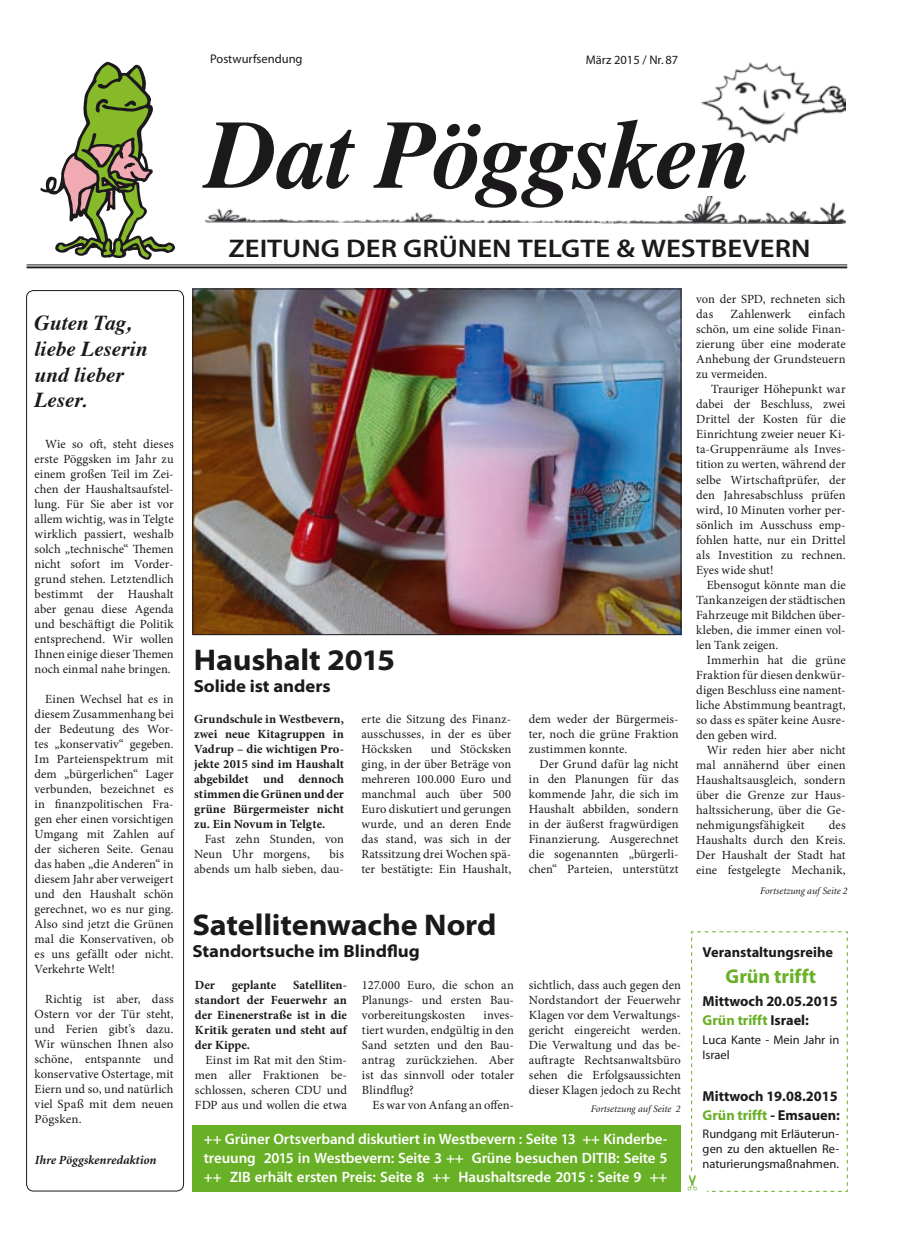
<style>
.page{position:relative;width:904px;height:1241px;background:#fff}
.page>*{position:absolute;margin:0;border:0;box-sizing:border-box;transform-origin:0 0}
.t1{font:italic 700 97.5px "Times";letter-spacing:-.025em;color:#1b191c}
.t2{font:700 semi-expanded 30px "Myriad Pro";letter-spacing:-.005em;color:#1b191c}
.t3{font:600 25.62px "Myriad Pro";color:#1b191c;scale:1.12 1}
.t4{font:italic 700 21.25px/25.5px "Times";color:#1b191c}
.t5{font:700 20px "Myriad";color:#68b025}
.t6{font:700 semi-expanded 17.5px "Myriad Pro";letter-spacing:-.005em;color:#1b191c}
.t7{font:600 15px/18.8px "Myriad Pro";letter-spacing:-.005em;color:#fff;text-align:justify}
.t8{font:700 14.38px/18.8px "Myriad";color:#1b191c}
.t9{font:12.5px/15px "Minion Pro";color:#1b191c;text-align:justify}
.t10{font:700 12.5px/15px "Minion Pro";color:#1b191c;text-align:justify}
.t11{font:12.5px/15px "Myriad";color:#1b191c}
.t12{font:italic 700 12.5px "Minion";color:#1b191c}
.t13{font:italic 10px "Minion";color:#1b191c}
.s1{color:#68b025}
</style>
<div class="page">
<hr style="left:27px;top:264px;width:820px;height:1px;background:#1b191c">
<hr style="left:27px;top:266px;width:820px;height:2px;background:#1b191c">
<img style="left:701px;top:62px;width:144px;height:80px">
<img style="left:205px;top:197px;width:640px;height:27px">
<div style="left:26px;top:290px;width:158px;height:901px;border:1px solid #1b191c;border-radius:7px"></div>
<div style="left:193px;top:1124px;width:488px;height:67px;background:#68b025"></div>
<svg style="left:40px;top:62px;width:135px;height:198px"></svg>
<img style="left:195px;top:291px;width:484px;height:341px">
<svg style="left:691px;top:931px;width:157px;height:260px"></svg>
<p class="t11" style="left:210px;top:52px;width:94px">Postwurfsendung</p>
<p class="t11" style="left:586px;top:53px;width:94px">März 2015 / Nr. 87</p>
<h3 class="t4" style="left:35px;top:309px;width:114px">Guten Tag, liebe Leserin und lieber<br>Leser.</h3>
<p class="t9" style="left:35px;top:436px;width:141px;text-indent:11px">Wie so oft, steht dieses erste Pöggsken im Jahr zu einem großen Teil im Zei&shy;chen der Haushaltsaufstel&shy;lung. Für Sie aber ist vor allem wichtig, was in Telgte wirklich passiert, weshalb solch „technische“ Themen nicht sofort im Vorder&shy;grund stehen. Letztendlich bestimmt der Haushalt aber genau diese Agenda und beschäftigt die Politik entsprechend. Wir wollen Ihnen einige dieser Themen noch einmal nahe bringen.</p>
<p class="t9" style="left:35px;top:691px;width:141px;text-indent:11px">Einen Wechsel hat es in diesem Zusammenhang bei der Bedeutung des Wor&shy;tes „konservativ“ gegeben.<br>Im Parteienspektrum mit dem „bürgerlichen“ Lager verbunden, bezeichnet es in finanzpolitischen Fra&shy;gen eher einen vorsichtigen Umgang mit Zahlen auf der sicheren Seite. Genau das haben „die Anderen“ in diesem Jahr aber verweigert und den Haushalt schön gerechnet, wo es nur ging.<br>Also sind jetzt die Grünen mal die Konservativen, ob es uns gefällt oder nicht.<br>Verkehrte Welt!</p>
<p class="t9" style="left:35px;top:991px;width:141px;text-indent:11px">Richtig ist aber, dass Ostern vor der Tür steht, und Ferien gibt’s dazu.<br>Wir wünschen Ihnen also schöne, entspannte und konservative Ostertage, mit Eiern und so, und natürlich viel Spaß mit dem neuen Pögsken.</p>
<p class="t12" style="left:35px;top:1153px;width:123px">Ihre Pöggskenredaktion</p>
<h1 class="t1" style="left:206px;top:63px;width:545px">Dat Pöggsken</h1>
<h3 class="t3" style="left:229px;top:232px;width:521px">ZEITUNG DER GRÜNEN TELGTE &amp; WESTBEVERN</h3>
<h2 class="t2" style="left:194px;top:642px;width:203px">Haushalt 2015</h2>
<h3 class="t6" style="left:194px;top:676px;width:138px">Solide ist anders</h3>
<p class="t10" style="left:194px;top:711px;width:151px">Grundschule in Westbevern, zwei neue Kitagruppen in Vadrup – die wichtigen Pro&shy;jekte 2015 sind im Haushalt abgebildet und dennoch stimmen die Grünen und der grüne Bürgermeister nicht zu. Ein Novum in Telgte.</p>
<p class="t9" style="left:194px;top:831px;width:151px;text-indent:11px">Fast zehn Stunden, von<br>Neun Uhr morgens,</p>
<p class="t9" style="left:194px;top:846px;width:151px;text-align:right">bis<br>abends um halb sieben, dau-</p>
<p class="t9" style="left:361px;top:711px;width:151px">erte die Sitzung des Finanz&shy;ausschusses, in der es über Höcksken</p>
<p class="t9" style="left:361px;top:741px;width:151px;text-indent:69px">und Stöcksken ging, in der über Beträge von mehreren 100.000 Euro und manchmal auch über 500<br>Euro diskutiert und gerungen wurde, und an deren Ende das stand, was sich in der Ratssitzung drei Wochen spä&shy;ter bestätigte: Ein Haushalt,</p>
<h2 class="t2" style="left:192px;top:907px;width:306px">Satellitenwache Nord</h2>
<h3 class="t6" style="left:192px;top:941px;width:229px">Standortsuche im Blindflug</h3>
<p class="t10" style="left:195px;top:976px;width:153px;text-indent:98px">Satelliten&shy;standort der Feuerwehr an der Einenerstraße ist in die Kritik geraten und steht auf der Kippe.</p>
<p class="t9" style="left:195px;top:1052px;width:153px;text-indent:11px">Einst im Rat mit den Stim&shy;men aller Fraktionen be&shy;schlossen, scheren CDU und FDP aus und wollen die etwa</p>
<p class="t10" style="left:195px;top:976px;width:22px">Der</p>
<p class="t10" style="left:232px;top:976px;width:46px">geplante</p>
<p class="t9" style="left:362px;top:977px;width:153px">127.000 Euro, die schon an Planungs- und ersten Bau&shy;vorbereitungskosten</p>
<p class="t9" style="left:362px;top:1007px;width:153px;text-indent:121px">inves&shy;tiert wurden, endgültig in den Sand setzten und den Bau&shy;antrag zurückziehen. Aber ist das sinnvoll oder totaler Blindflug?</p>
<p class="t9" style="left:372px;top:1097px;width:143px">Es war von Anfang an offen-</p>
<p class="t9" style="left:529px;top:711px;width:151px">dem weder der Bürgermeis&shy;ter, noch die grüne Fraktion zustimmen konnte.</p>
<p class="t9" style="left:529px;top:756px;width:151px;text-indent:11px">Der Grund dafür lag nicht in den Planungen für das kommende Jahr, die sich im Haushalt abbilden, sondern in der äußerst fragwürdigen Finanzierung. Ausgerechnet die sogenannten „bürgerli&shy;chen“ Parteien, unterstützt</p>
<p class="t9" style="left:529px;top:977px;width:153px">sichtlich, dass auch gegen den Nordstandort der Feuerwehr Klagen vor dem Verwaltungs&shy;gericht eingereicht werden.<br>Die Verwaltung und das be&shy;auftragte Rechtsanwaltsbüro sehen die Erfolgsaussichten dieser Klagen jedoch zu Recht</p>
<p class="t13" style="left:590px;top:1103px;width:91px">Fortsetzung auf Seite 2</p>
<p class="t7" style="left:204px;top:1129px;width:465px">++ Grüner Ortsverband diskutiert in Westbevern : Seite 13 ++ Kinderbe&shy;treuung 2015 in Westbevern: Seite 3 ++ Grüne besuchen DITIB: Seite 5 ++ ZIB erhält ersten Preis: Seite 8 ++ Haushaltsrede 2015 : Seite 9 ++</p>
<p class="t9" style="left:696px;top:292px;width:151px">von der SPD, rechneten sich das</p>
<p class="t9" style="left:696px;top:307px;width:151px;text-indent:112px">einfach schön, um eine solide Finan&shy;zierung über eine moderate Anhebung der Grundsteuern zu vermeiden.</p>
<p class="t9" style="left:696px;top:382px;width:151px;text-indent:15px">Trauriger Höhepunkt war dabei der Beschluss, zwei Drittel der Kosten für die Einrichtung zweier neuer Ki&shy;ta-Gruppenräume als Inves&shy;tition zu werten, während der selbe Wirtschaftprüfer, der den Jahresabschluss prüfen wird, 10 Minuten vorher per&shy;sönlich im Ausschuss emp&shy;fohlen hatte, nur ein Drittel als Investition zu rechnen.<br>Eyes wide shut!</p>
<p class="t9" style="left:696px;top:577px;width:151px;text-indent:11px">Ebensogut könnte man die Tankanzeigen der städtischen Fahrzeuge mit Bildchen über&shy;kleben, die immer einen vol&shy;len Tank zeigen.</p>
<p class="t9" style="left:696px;top:652px;width:151px;text-indent:11px">Immerhin hat die grüne Fraktion für diesen denkwür&shy;digen Beschluss eine nament&shy;liche Abstimmung beantragt, so dass es später keine Ausre&shy;den geben wird.</p>
<p class="t9" style="left:696px;top:742px;width:151px;text-indent:11px">Wir reden hier aber nicht mal annähernd über einen Haushaltsausgleich, sondern über die Grenze zur Haus&shy;haltssicherung, über die Ge&shy;nehmigungsfähigkeit</p>
<p class="t9" style="left:730px;top:307px;width:62px">Zahlenwerk</p>
<p class="t9" style="left:696px;top:817px;width:151px;text-indent:133px">des Haushalts durch den Kreis.<br>Der Haushalt der Stadt hat eine festgelegte Mechanik,</p>
<p class="t13" style="left:759px;top:885px;width:89px">Fortsetzung auf Seite 2</p>
<p class="t8" style="left:702px;top:943px;width:132px">Veranstaltungsreihe</p>
<h3 class="t5" style="left:725px;top:965px;width:92px">Grün trifft</h3>
<p class="t8" style="left:702px;top:992px;width:136px">Mittwoch 20.05.2015<br><span class="s1">Grün trifft</span> Israel:</p>
<p class="t11" style="left:702px;top:1032px;width:138px">Luca Kante - Mein Jahr in<br>Israel</p>
<p class="t8" style="left:702px;top:1087px;width:139px">Mittwoch 19.08.2015<br><span class="s1">Grün trifft</span> - Emsauen:</p>
<p class="t11" style="left:702px;top:1127px;width:138px;text-align:justify">Rundgang mit Erläuterun&shy;gen zu den aktuellen Re&shy;naturierungsmaßnahmen.</p>
</div>
